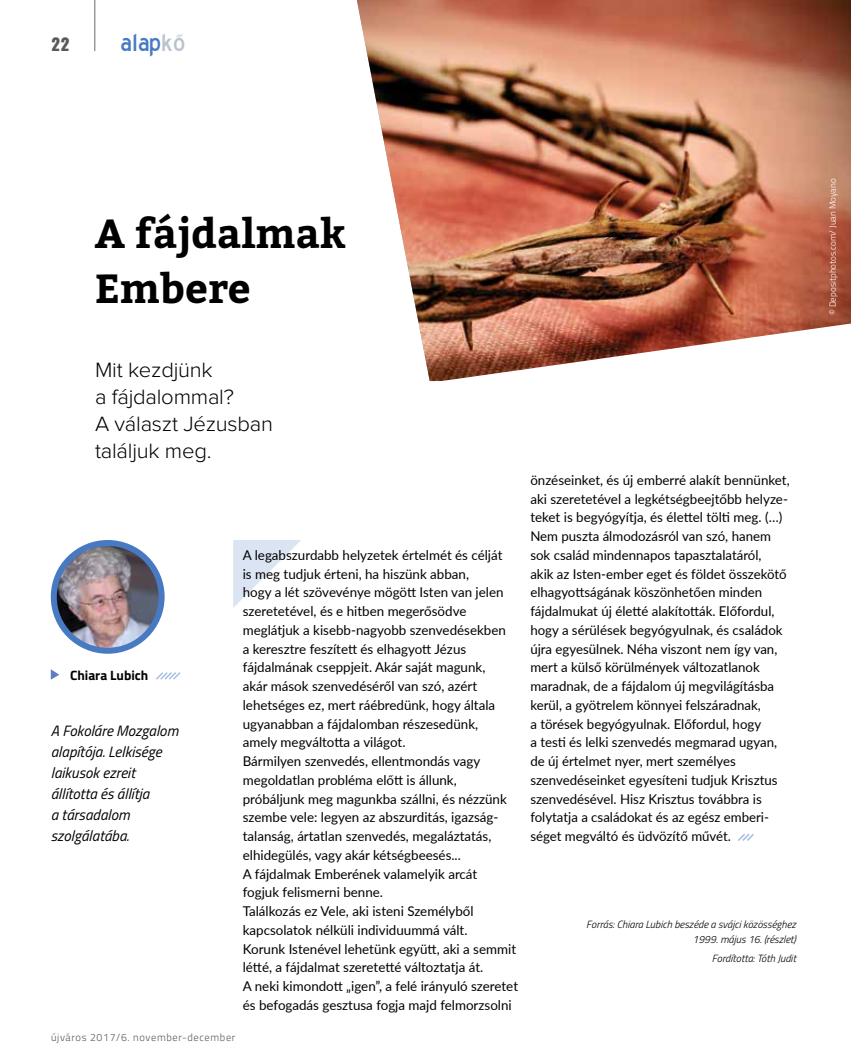
<style>
.page{position:relative;width:851px;height:1063px;background:#fff}
.page>*{position:absolute;margin:0;border:0;box-sizing:border-box;transform-origin:0 0}
.Cím_talpas{font:700 40.5px/55.5px "Bitter";color:#000}
.t1{font:30px "Blue Highway";letter-spacing:.01em;color:#477ac2}
.lead2{font:300 21.45px/27px "Proxima Nova";letter-spacing:-.01em;color:#000}
.t2{font:800 16.5px "Oswald";color:#58595b}
.Szöveg{font:italic 15px/21px "Titillium";color:#000}
.Szöveg-2{font:13.5px/18.8px "Lato";color:#000}
.szerző_felül{font:700 13.5px "Titillium";color:#000}
.Forrás-fordította{font:italic 300 10.5px/15px "Titillium";color:#000;text-align:right}
.t3{font:300 10.5px "Titillium";letter-spacing:.06em;color:#58595b}
.Forrás-fordította-2{font:300 9px "Titillium";color:#fff}
.s1{color:#bac2cf}
</style>
<div class="page">
<img style="left:357px;top:0;width:493px;height:324px">
<svg style="left:418px;top:324px;width:429px;height:58px"></svg>
<svg style="left:233px;top:540px;width:68px;height:68px"></svg>
<hr style="left:94px;top:0;width:1px;height:51px;background:#58595b">
<img style="left:54px;top:543px;width:108px;height:108px;border-radius:54px">
<div style="left:51px;top:540px;width:114px;height:114px;border:6px solid #477ac2;border-radius:50%"></div>
<svg style="left:51px;top:669px;width:8px;height:11px"></svg>
<svg style="left:156px;top:672px;width:25px;height:8px"></svg>
<svg style="left:738px;top:833px;width:16px;height:8px"></svg>
<p class="t2" style="left:51px;top:33px;width:20px">22</p>
<p class="t1" style="left:120px;top:30px;width:66px">alap<span class="s1">kő</span></p>
<p class="Cím_talpas" style="left:95px;top:205px;width:252px">A fájdalmak<br>Embere</p>
<p class="lead2" style="left:95px;top:357px;width:179px">Mit kezdjünk<br>a fájdalommal?<br>A választ Jézusban találjuk meg.</p>
<p class="szerző_felül" style="left:70px;top:665px;width:80px">Chiara Lubich</p>
<p class="Szöveg" style="left:51px;top:719px;width:129px">A Fokoláre Mozgalom alapítója. Lelkisége laikusok ezreit állította és állítja<br>a társadalom szolgálatába.</p>
<p class="Szöveg-2" style="left:243px;top:545px;width:264px">A legabszurdabb helyzetek értelmét és célját is meg tudjuk érteni, ha hiszünk abban,<br>hogy a lét szövevénye mögött Isten van jelen szeretetével, és e hitben megerősödve meglátjuk a kisebb-nagyobb szenvedésekben a keresztre feszített és elhagyott Jézus fájdalmának cseppjeit. Akár saját magunk, akár mások szenvedéséről van szó, azért lehetséges ez, mert ráébredünk, hogy általa ugyanabban a fájdalomban részesedünk, amely megváltotta a világot.</p>
<p class="Szöveg-2" style="left:243px;top:751px;width:265px">Bármilyen szenvedés, ellentmondás vagy megoldatlan probléma előtt is állunk, próbáljunk meg magunkba szállni, és nézzünk szembe vele: legyen az abszurditás, igazság&shy;talanság, ártatlan szenvedés, megaláztatás, elhidegülés, vagy akár kétségbeesés...<br>A fájdalmak Emberének valamelyik arcát fogjuk felismerni benne.</p>
<p class="Szöveg-2" style="left:243px;top:901px;width:277px">Találkozás ez Vele, aki isteni Személyből kapcsolatok nélküli individuummá vált.<br>Korunk Istenével lehetünk együtt, aki a semmit létté, a fájdalmat szeretetté változtatja át.<br>A neki kimondott „igen”, a felé irányuló szeretet és befogadás gesztusa fogja majd felmorzsolni</p>
<p class="t3" style="left:51px;top:1029px;width:186px">újváros 2017/6. november-december</p>
<p class="Szöveg-2" style="left:530px;top:470px;width:261px">önzéseinket, és új emberré alakít bennünket, aki szeretetével a legkétségbeejtőbb helyze&shy;teket is begyógyítja, és élettel tölti meg. (…)</p>
<p class="Szöveg-2" style="left:530px;top:526px;width:258px">Nem puszta álmodozásról van szó, hanem sok család mindennapos tapasztalatáról, akik az Isten-ember eget és földet összekötő elhagyottságának köszönhetően minden fájdalmukat új életté alakították. Előfordul, hogy a sérülések begyógyulnak, és családok újra egyesülnek. Néha viszont nem így van, mert a külső körülmények változatlanok maradnak, de a fájdalom új megvilágításba kerül, a gyötrelem könnyei felszáradnak,<br>a törések begyógyulnak. Előfordul, hogy<br>a testi és lelki szenvedés megmarad ugyan, de új értelmet nyer, mert személyes szenvedéseinket egyesíteni tudjuk Krisztus szenvedésével. Hisz Krisztus továbbra is folytatja a családokat és az egész emberi&shy;séget megváltó és üdvözítő művét.</p>
<p class="Forrás-fordította" style="left:586px;top:917px;width:211px">Forrás: Chiara Lubich beszéde a svájci közösséghez<br>1999. május 16. (részlet)</p>
<p class="Forrás-fordította" style="left:711px;top:951px;width:86px">Fordította: Tóth Judit</p>
<p class="Forrás-fordította-2" style="left:825px;top:315px;width:138px;rotate:-90deg">© Depositphotos.com/ Juan Moyano</p>
</div>
